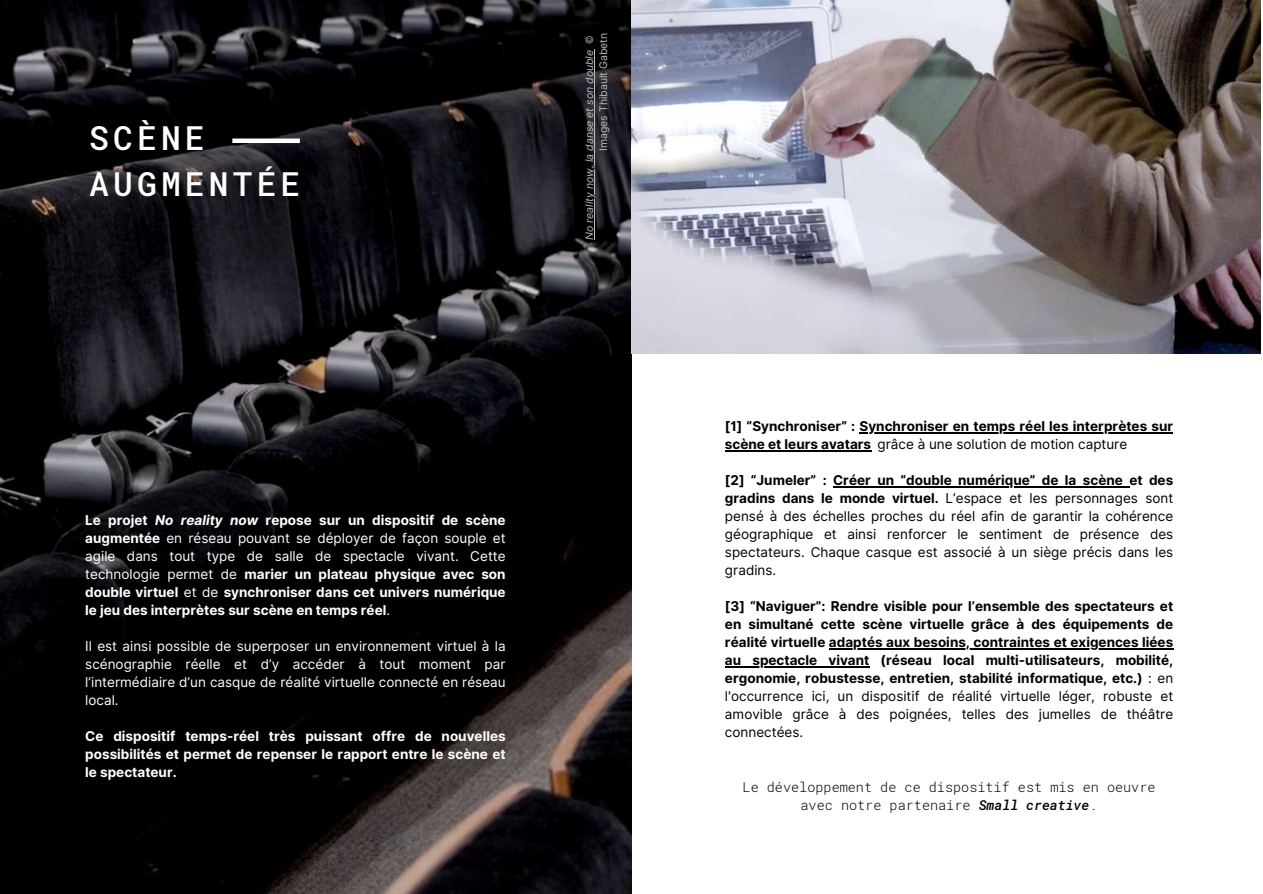
<style>
.page{position:relative;width:1263px;height:894px;background:#fff}
.page>*{position:absolute;margin:0;border:0;box-sizing:border-box;transform-origin:0 0}
.t1{font:500 33px/46px "Roboto Mono";letter-spacing:.125em;color:#fff}
.t2{font:700 13.5px/18px "Inter";color:#000}
.t3{font:700 13.5px/18px "Inter";color:#fff;text-align:justify}
.t4{font:13.5px/18px "Inter";color:#000;text-align:justify}
.t5{font:13.5px/18px "Inter";color:#fff;text-align:justify}
.t6{font:300 13.5px/18px "Roboto Mono";color:#000;text-align:center}
.t7{font:italic 10.5px/14px "Inter";color:#bdbdbd;text-align:right}
.s1{font-style:normal}
.s2{font-style:italic}
.s3{font-weight:400}
.s4{font-weight:700}
.s5{font-weight:500;font-style:italic}
</style>
<div class="page">
<img style="left:0;top:0;width:631px;height:893px">
<div style="left:232px;top:138px;width:68px;height:5px;background:#fff"></div>
<img style="left:631px;top:0;width:630px;height:353px">
<hr style="left:859px;top:432px;width:314px;height:1px;background:#000">
<hr style="left:725px;top:450px;width:146px;height:1px;background:#000">
<hr style="left:833px;top:486px;width:296px;height:1px;background:#000">
<hr style="left:829px;top:648px;width:344px;height:1px;background:#000">
<hr style="left:725px;top:666px;width:144px;height:1px;background:#000">
<hr style="left:594px;top:50px;width:1px;height:190px;background:#bdbdbd">
<h1 class="t1" style="left:89px;top:114px;width:213px">SCÈNE<br>AUGMENTÉE</h1>
<p class="t7" style="left:582px;top:240px;width:209px;rotate:-90deg">No reality now, la danse et son double <span class="s1">©<br>Images Thibault Gabetn</span></p>
<p class="t3" style="left:85px;top:511px;width:422px">Le projet <span class="s2">No reality now</span> repose sur un dispositif de scène augmentée <span class="s3">en réseau pouvant se déployer de façon souple et agile dans tout type de salle de spectacle vivant. Cette technologie permet de</span> marier un plateau physique avec son double virtuel <span class="s3">et de</span> synchroniser dans cet univers numérique le jeu des interprètes sur scène en temps réel<span class="s3">.</span></p>
<p class="t5" style="left:85px;top:637px;width:422px">Il est ainsi possible de superposer un environnement virtuel à la scénographie réelle et d’y accéder à tout moment par l’intermédiaire d’un casque de réalité virtuelle connecté en réseau local.</p>
<p class="t3" style="left:85px;top:727px;width:422px">Ce dispositif temps-réel très puissant offre de nouvelles possibilités et permet de repenser le rapport entre le scène et le spectateur.</p>
<p class="t2" style="left:725px;top:417px;width:450px">[1] “Synchroniser” : Synchroniser en temps réel les interprètes sur scène et leurs avatars <span class="s3">grâce à une solution de motion capture</span></p>
<p class="t4" style="left:725px;top:471px;width:450px"><span class="s4">[2] “Jumeler” : Créer un “double numérique” de la scène et des gradins dans le monde virtuel.</span> L’espace et les personnages sont pensé à des échelles proches du réel afin de garantir la cohérence géographique et ainsi renforcer le sentiment de présence des spectateurs. Chaque casque est associé à un siège précis dans les gradins.</p>
<p class="t2" style="left:725px;top:597px;width:450px;text-align:justify">[3] “Naviguer”: Rendre visible pour l’ensemble des spectateurs et en simultané cette scène virtuelle grâce à des équipements de réalité virtuelle adaptés aux besoins, contraintes et exigences liées au spectacle vivant (réseau local multi-utilisateurs, mobilité, ergonomie, robustesse, entretien, stabilité informatique, etc.) <span class="s3">: en l'occurrence ici, un dispositif de réalité virtuelle léger, robuste et amovible grâce à des poignées, telles des jumelles de théâtre connectées.</span></p>
<p class="t6" style="left:743px;top:777px;width:414px">Le développement de ce dispositif est mis en oeuvre avec notre partenaire <span class="s5">Small creative</span>.</p>
</div>
